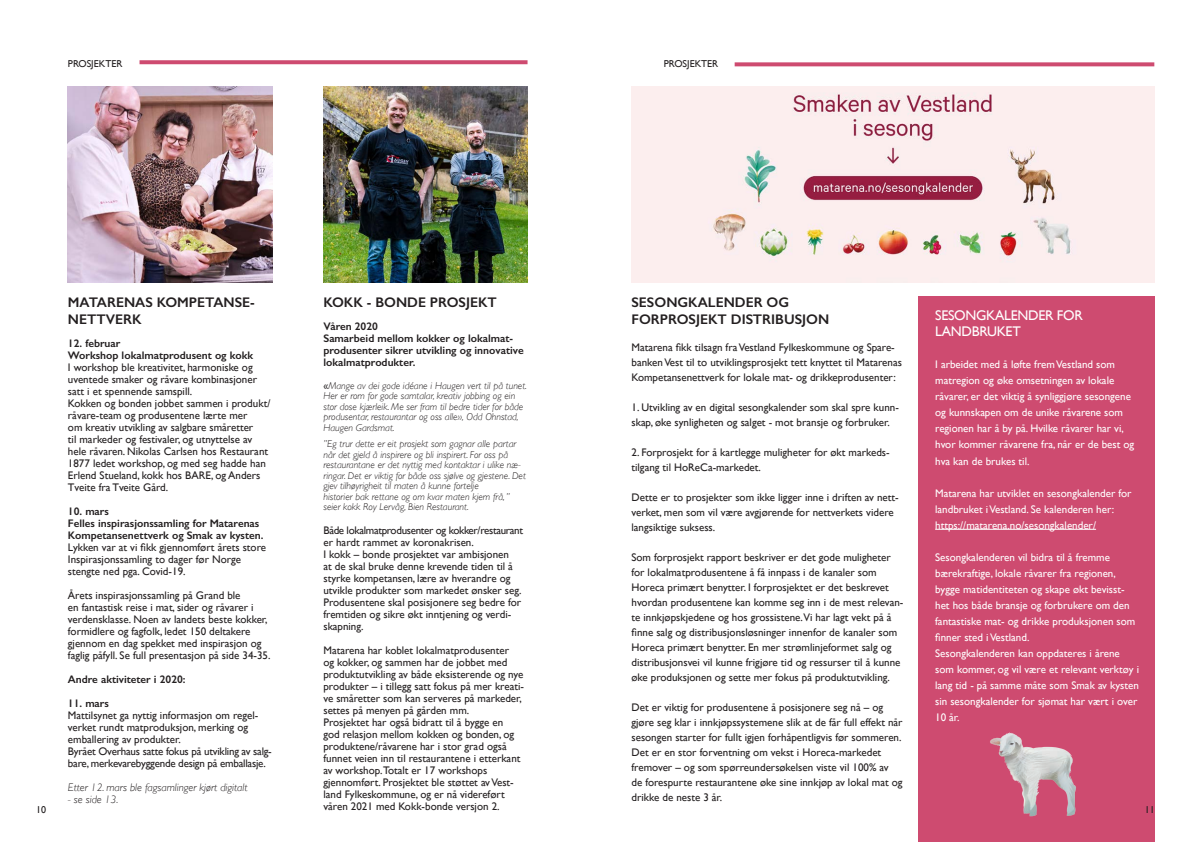
<style>
.page{position:relative;width:1191px;height:842px;background:#fff}
.page>*{position:absolute;margin:0;border:0;box-sizing:border-box;transform-origin:0 0}
.Blue_Text_-_Align_Le{font:600 14px "Gill Sans";color:#231f20}
.t1{font:14px "Gill Sans";letter-spacing:-.02em;color:#fff}
.t2{font:11px/12px "Gill Sans";color:#231f20}
.t3{font:11px/16px "Gill Sans";color:#fff}
.t4{font:600 11px/12px "Gill Sans";color:#231f20}
.t5{font:11px/12px "Gill Sans";letter-spacing:-.02em;color:#231f20}
.t6{font:11px/12px "Gill Sans";letter-spacing:-.03em;color:#231f20}
.t7{font:italic 300 11px "Gill Sans";color:#231f20}
.t8{font:italic 300 10px/10.5px "Gill Sans";color:#231f20}
.Page_Section_Title{font:10px "Gill Sans";color:#231f20}
.s1{font-weight:400}
.s2{font-weight:600}
.s3{font-weight:400;font-style:normal}
</style>
<div class="page">
<svg style="left:139px;top:60px;width:388px;height:4px;background:#d05578"></svg>
<img style="left:68px;top:86px;width:204px;height:197px">
<img style="left:323px;top:86px;width:204px;height:197px">
<img style="left:631px;top:86px;width:524px;height:197px">
<svg style="left:734px;top:62px;width:420px;height:4px;background:#d25b7d"></svg>
<div style="left:918px;top:297px;width:237px;height:545px;background:#ce4b70"></div>
<hr style="left:935px;top:529px;width:161px;height:1px;background:#fff">
<img style="left:990px;top:732px;width:86px;height:85px">
<p class="Page_Section_Title" style="left:68px;top:58px;width:56px">PROSJEKTER</p>
<p class="Page_Section_Title" style="left:36px;top:804px;width:11px">10</p>
<p class="Blue_Text_-_Align_Le" style="left:68px;top:294px;width:188px">MATARENAS KOMPETANSE-</p>
<p class="Blue_Text_-_Align_Le" style="left:68px;top:311px;width:75px">NETTVERK</p>
<p class="t4" style="left:68px;top:337px;width:187px">12. februar<br>Workshop lokalmatprodusent og kokk</p>
<p class="t2" style="left:68px;top:361px;width:191px">I workshop ble kreativitet, harmoniske og uventede smaker og råvare kombinasjoner satt i et spennende samspill.</p>
<p class="t2" style="left:68px;top:397px;width:204px">Kokken og bonden jobbet sammen i produkt/ råvare-team og produsentene lærte mer<br>om kreativ utvikling av salgbare småretter<br>til markeder og festivaler, og utnyttelse av hele råvaren. Nikolas Carlsen hos Restaurant 1877 ledet workshop, og med seg hadde han Erlend Stueland, kokk hos BARE, og Anders Tveite fra Tveite Gård.</p>
<p class="t4" style="left:68px;top:505px;width:200px">10. mars<br>Felles inspirasjonssamling for Matarenas Kompetansenettverk og Smak av kysten.<br><span class="s1">Lykken var at vi fikk gjennomført årets store Inspirasjonssamling to dager før Norge</span></p>
<p class="t2" style="left:68px;top:565px;width:119px">stengte ned pga. Covid-19.</p>
<p class="t2" style="left:68px;top:589px;width:204px">Årets inspirasjonssamling på Grand ble<br>en fantastisk reise i mat, sider og råvarer i verdensklasse. Noen av landets beste kokker, formidlere og fagfolk, ledet 150 deltakere gjennom en dag spekket med inspirasjon og faglig påfyll. Se full presentasjon på side 34-35.</p>
<p class="t4" style="left:68px;top:673px;width:119px">Andre aktiviteter i 2020:</p>
<p class="t2" style="left:68px;top:697px;width:192px"><span class="s2">11. mars<br></span>Mattilsynet ga nyttig informasjon om regel&shy;verket rundt matproduksjon, merking og emballering av produkter.</p>
<p class="t5" style="left:68px;top:745px;width:205px">Byrået Overhaus satte fokus på utvikling av salg&shy;bare, merkevarebyggende design på emballasje.</p>
<p class="t7" style="left:68px;top:781px;width:181px">Etter 12. mars ble fagsamlinger kjørt digitalt</p>
<p class="t7" style="left:68px;top:793px;width:52px">- se side 13.</p>
<p class="Blue_Text_-_Align_Le" style="left:323px;top:294px;width:175px">KOKK - BONDE PROSJEKT</p>
<p class="t4" style="left:323px;top:320px;width:56px">Våren 2020</p>
<p class="t4" style="left:323px;top:332px;width:202px">Samarbeid mellom kokker og lokalmat&shy;produsenter sikrer utvikling og innovative lokalmatprodukter.</p>
<p class="t8" style="left:323px;top:380px;width:205px"><span class="s3">«</span>Mange av dei gode idéane i Haugen vert til på tunet.<br>Her er rom for gode samtalar, kreativ jobbing og ein stor dose kjærleik. Me ser fram til bedre tider for både produsentar, restaurantar og oss alle», Odd Ohnstad, Haugen Gardsmat.</p>
<p class="t8" style="left:323px;top:439px;width:204px">”Eg trur dette er eit prosjekt som gagnar alle partar når det gjeld å inspirere og bli inspirert. For oss på restaurantane er det nyttig med kontaktar i ulike næ&shy;ringar. Det er viktig for både oss sjølve og gjestene. Det gjev tilhøyrigheit til maten å kunne fortelje<br>historier bak rettane og om kvar maten kjem frå, ” seier kokk Roy Lervåg, Bien Restaurant.</p>
<p class="t6" style="left:323px;top:524px;width:201px">Både lokalmatprodusenter og kokker/restaurant er hardt rammet av koronakrisen.</p>
<p class="t2" style="left:323px;top:548px;width:199px">I kokk – bonde prosjektet var ambisjonen<br>at de skal bruke denne krevende tiden til å styrke kompetansen, lære av hverandre og utvikle produkter som markedet ønsker seg.<br>Produsentene skal posisjonere seg bedre for fremtiden og sikre økt inntjening og verdi&shy;skapning.</p>
<p class="t2" style="left:323px;top:644px;width:202px">Matarena har koblet lokalmatprodusenter<br>og kokker, og sammen har de jobbet med produktutvikling av både eksisterende og nye produkter – i tillegg satt fokus på mer kreati&shy;ve småretter som kan serveres på markeder, settes på menyen på gården mm.</p>
<p class="t2" style="left:323px;top:716px;width:198px">Prosjektet har også bidratt til å bygge en god relasjon mellom kokken og bonden, og produktene/råvarene har i stor grad også funnet veien inn til restaurantene i etterkant av workshop.Totalt er 17 workshops</p>
<p class="t2" style="left:323px;top:776px;width:192px">gjennomført. Prosjektet ble støttet av Vest&shy;land Fylkeskommune, og er nå videreført våren 2021 med Kokk-bonde versjon 2.</p>
<p class="Page_Section_Title" style="left:664px;top:58px;width:56px">PROSJEKTER</p>
<p class="Blue_Text_-_Align_Le" style="left:631px;top:294px;width:159px">SESONGKALENDER OG</p>
<p class="Blue_Text_-_Align_Le" style="left:631px;top:311px;width:199px">FORPROSJEKT DISTRIBUSJON</p>
<p class="t2" style="left:631px;top:340px;width:272px;line-height:15px">Matarena fikk tilsagn fra Vestland Fylkeskommune og Spare&shy;banken Vest til to utviklingsprosjekt tett knyttet til Matarenas<br>Kompetansenettverk for lokale mat- og drikkeprodusenter:</p>
<p class="t2" style="left:631px;top:400px;width:269px;line-height:15px">1. Utvikling av en digital sesongkalender som skal spre kunn&shy;skap, øke synligheten og salget - mot bransje og forbruker.</p>
<p class="t2" style="left:631px;top:446px;width:260px">2. Forprosjekt for å kartlegge muligheter for økt markeds-</p>
<p class="t2" style="left:631px;top:461px;width:131px">tilgang til HoReCa-markedet.</p>
<p class="t2" style="left:631px;top:491px;width:269px">Dette er to prosjekter som ikke ligger inne i driften av nett-</p>
<p class="t2" style="left:631px;top:505px;width:264px;line-height:15px">verket, men som vil være avgjørende for nettverkets videre langsiktige suksess.</p>
<p class="t2" style="left:631px;top:550px;width:273px;line-height:15px">Som forprosjekt rapport beskriver er det gode muligheter for lokalmatprodusentene å få innpass i de kanaler som Horeca primært benytter. I forprosjektet er det beskrevet hvordan produsentene kan komme seg inn i de mest relevan&shy;te innkjøpskjedene og hos grossistene.Vi har lagt vekt på å finne salg og distribusjonsløsninger innenfor de kanaler som Horeca primært benytter. En mer strømlinjeformet salg og distribusjonsvei vil kunne frigjøre tid og ressurser til å kunne øke produksjonen og sette mer fokus på produktutvikling.</p>
<p class="t2" style="left:631px;top:701px;width:253px">Det er viktig for produsentene å posisjonere seg nå – og</p>
<p class="t2" style="left:631px;top:715px;width:273px;line-height:15px">gjøre seg klar i innkjøpssystemene slik at de får full effekt når sesongen starter for fullt igjen forhåpentligvis før sommeren.<br>Det er en stor forventning om vekst i Horeca-markedet fremover – og som spørreundersøkelsen viste vil 100% av<br>de forespurte restaurantene øke sine innkjøp av lokal mat og drikke de neste 3 år.</p>
<p class="t1" style="left:935px;top:307px;width:149px">SESONGKALENDER FOR</p>
<p class="t1" style="left:935px;top:323px;width:87px">LANDBRUKET</p>
<p class="t3" style="left:935px;top:357px;width:200px">I arbeidet med å løfte frem Vestland som matregion og øke omsetningen av lokale råvarer, er det viktig å synliggjøre sesongene og kunnskapen om de unike råvarene som regionen har å by på. Hvilke råvarer har vi, hvor kommer råvarene fra, når er de best og hva kan de brukes til.</p>
<p class="t3" style="left:935px;top:485px;width:198px">Matarena har utviklet en sesongkalender for landbruket i Vestland. Se kalenderen her: https://matarena.no/sesongkalender/</p>
<p class="t3" style="left:935px;top:549px;width:176px">Sesongkalenderen vil bidra til å fremme</p>
<p class="t3" style="left:935px;top:565px;width:202px">bærekraftige, lokale råvarer fra regionen, bygge matidentiteten og skape økt bevisst&shy;het hos både bransje og forbrukere om den fantastiske mat- og drikke produksjonen som finner sted i Vestland.</p>
<p class="t3" style="left:935px;top:645px;width:205px">Sesongkalenderen kan oppdateres i årene som kommer, og vil være et relevant verktøy i lang tid - på samme måte som Smak av kysten sin sesongkalender for sjømat har vært i over 10 år.</p>
<p class="Page_Section_Title" style="left:1138px;top:804px;width:11px">15</p>
<p class="Page_Section_Title" style="left:1145px;top:804px;width:11px">11</p>
</div>
